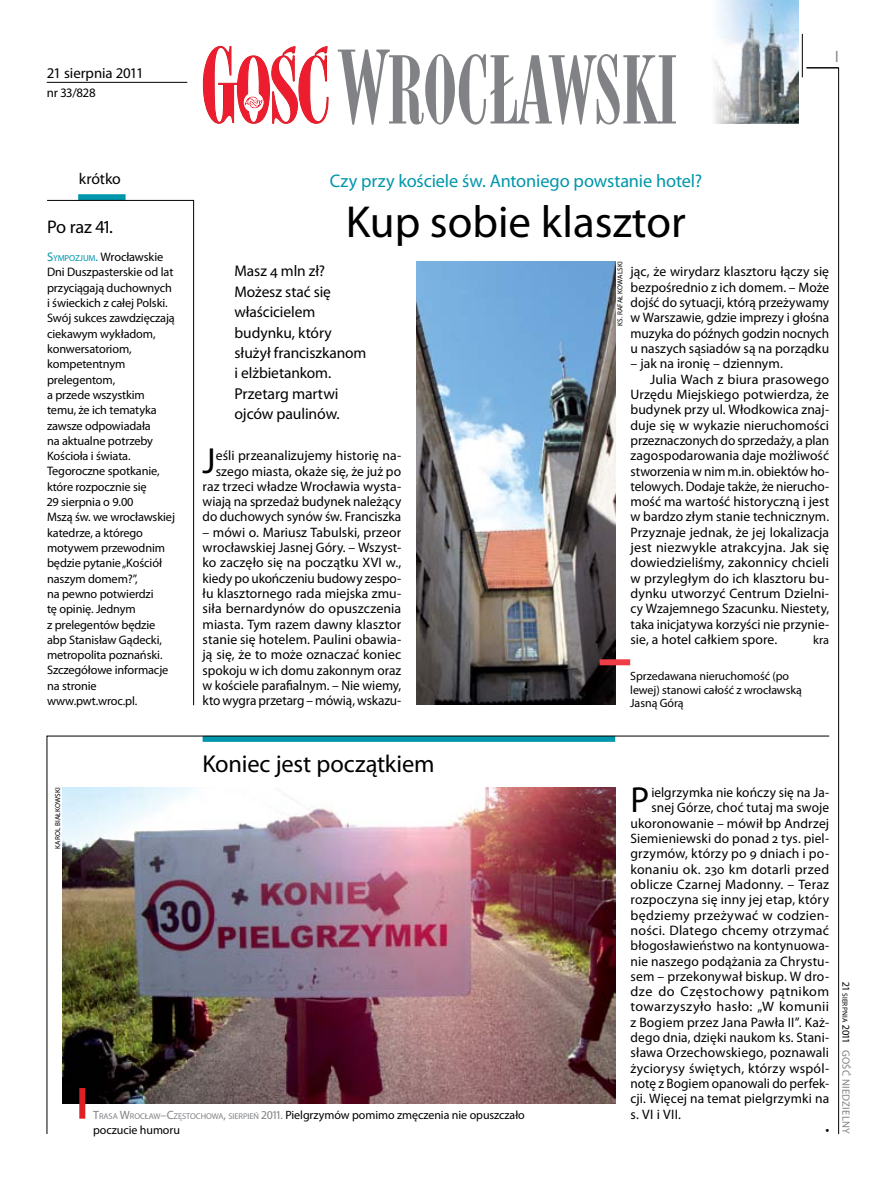
<style>
.page{position:relative;width:893px;height:1191px;background:#fff}
.page>*{position:absolute;margin:0;border:0;box-sizing:border-box;transform-origin:0 0}
.t1{font:45px "Myriad Pro";color:#000}
.t2{font:36.45px "Myriad Pro";color:#000}
.t3{font:24.45px "Myriad Pro";letter-spacing:-.01em;color:#000}
.t4{font:18.3px "Myriad Pro";letter-spacing:-.005em;color:#0096ab}
.t5{font:18.3px "Myriad Pro";color:#000}
.t6{font:16.5px "Myriad Pro";color:#808285;scale:.9 1}
.t7{font:15.75px/20.4px "Myriad Pro";letter-spacing:-.01em;color:#000}
.t8{font:15.45px/20.4px "Myriad Pro";letter-spacing:-.005em;color:#000}
.t9{font:14.85px "Myriad Pro";letter-spacing:-.01em;color:#000}
.t10{font:13.65px/15.3px "Myriad Pro";letter-spacing:.005em;color:#000;text-align:justify}
.t11{font:13.65px "Myriad Pro";letter-spacing:.03em;color:#000}
.t12{font:12.9px "Myriad Pro";letter-spacing:.005em;color:#000}
.t13{font:12.3px/15.3px "Myriad Pro";letter-spacing:-.01em;color:#000}
.t14{font:12px/13.5px "Myriad Pro";letter-spacing:-.005em;color:#000}
.t15{font:10.5px "Myriad Pro";letter-spacing:.03em;color:#808285}
.t16{font:7.35px "Myriad Pro";letter-spacing:.03em;color:#000}
.t17{font:7.2px "Myriad Pro";letter-spacing:.02em;color:#000}
.s1{font-size:12.6px;color:#0096ab}
.s2{font-size:8.85px;color:#0096ab}
.s3{color:#808285}
.s4{font-size:8.4px;color:#808285}
.s5{font-size:10.5px}
</style>
<div class="page">
<hr style="left:838px;top:68px;width:1px;height:1066px;background:#000">
<hr style="left:802px;top:34px;width:1px;height:43px;background:#000">
<svg style="left:47px;top:735px;width:783px;height:399px"></svg>
<hr style="left:806px;top:68px;width:33px;height:1px;background:#000">
<svg style="left:203px;top:46px;width:125px;height:78px"></svg>
<svg style="left:338px;top:50px;width:338px;height:75px"></svg>
<img style="left:714px;top:0;width:84px;height:123px">
<hr style="left:47px;top:82px;width:140px;height:1px;background:#000">
<img style="left:62px;top:787px;width:553px;height:316px">
<div style="left:79px;top:1088px;width:6px;height:30px;background:#df1f26"></div>
<img style="left:417px;top:261px;width:198px;height:444px">
<div style="left:78px;top:194px;width:48px;height:6px;background:#0096ab"></div>
<svg style="left:47px;top:200px;width:147px;height:505px"></svg>
<div style="left:600px;top:659px;width:30px;height:6px;background:#ef3d47"></div>
<p class="t9" style="left:47px;top:63px;width:98px">21 sierpnia 2011</p>
<p class="t12" style="left:47px;top:85px;width:50px">nr 33/828</p>
<p class="t6" style="left:835px;top:46px;width:5px">I</p>
<p class="t7" style="left:79px;top:168px;width:43px">krótko</p>
<h3 class="t5" style="left:47px;top:215px;width:67px">Po raz 41.</h3>
<p class="t13" style="left:47px;top:249px;width:129px"><span class="s1">S</span><span class="s2">YMPOZJUM</span><span class="s1">.</span> Wrocławskie<br>Dni Duszpasterskie od lat przyciągają duchownych i świeckich z całej Polski.<br>Swój sukces zawdzięczają ciekawym wykładom, konwersatoriom, kompetentnym prelegentom,<br>a przede wszystkim temu, że ich tematyka zawsze odpowiadała<br>na aktualne potrzeby<br>Kościoła i świata.<br>Tegoroczne spotkanie, które rozpocznie się<br>29 sierpnia o 9.00<br>Mszą św. we wrocławskiej katedrze, a którego motywem przewodnim będzie pytanie „Kościół naszym domem?”,<br>na pewno potwierdzi<br>tę opinię. Jednym<br>z prelegentów będzie abp Stanisław Gądecki, metropolita poznański.<br>Szczegółowe informacje na stronie www.pwt.wroc.pl.</p>
<h3 class="t4" style="left:330px;top:169px;width:374px">Czy przy kościele św. Antoniego powstanie hotel?</h3>
<h1 class="t1" style="left:346px;top:194px;width:342px">Kup sobie klasztor</h1>
<p class="t8" style="left:234px;top:261px;width:133px">Masz 4 mln zł?<br>Możesz stać się właścicielem budynku, który służył franciszkanom i elżbietankom.</p>
<p class="t7" style="left:234px;top:383px;width:107px">Przetarg martwi ojców paulinów.</p>
<h2 class="t2" style="left:203px;top:438px;width:15px">J</h2>
<p class="t10" style="left:203px;top:448px;width:200px;text-align:right">eśli przeanalizujemy historię na&shy;szego miasta, okaże się, że już po raz trzeci władze Wrocławia wysta&shy;wiają na sprzedaż budynek należący do duchowych synów św. Franciszka</p>
<p class="t10" style="left:203px;top:524px;width:200px">– mówi o. Mariusz Tabulski, przeor wrocławskiej Jasnej Góry. – Wszyst&shy;ko zaczęło się na początku XVI w., kiedy po ukończeniu budowy zespo&shy;łu klasztornego rada miejska zmu&shy;siła bernardynów do opuszczenia miasta. Tym razem dawny klasztor stanie się hotelem. Paulini obawia&shy;ją się, że to może oznaczać koniec spokoju w ich domu zakonnym oraz w kościele parafialnym. – Nie wiemy, kto wygra przetarg – mówią, wskazu-</p>
<h3 class="t3" style="left:203px;top:748px;width:233px">Koniec jest początkiem</h3>
<p class="t17" style="left:616px;top:326px;width:65px;rotate:-90deg">ks. Rafał Kowalski</p>
<p class="t10" style="left:630px;top:264px;width:200px">jąc, że wirydarz klasztoru łączy się bezpośrednio z ich domem. – Może dojść do sytuacji, którą przeżywamy w Warszawie, gdzie imprezy i głośna muzyka do późnych godzin nocnych u naszych sąsiadów są na porządku</p>
<p class="t10" style="left:630px;top:356px;width:154px">– jak na ironię – dziennym.</p>
<p class="t10" style="left:650px;top:371px;width:181px">Julia Wach z biura prasowego</p>
<p class="t10" style="left:630px;top:386px;width:200px">Urzędu Miejskiego potwierdza, że</p>
<p class="t10" style="left:630px;top:402px;width:200px">budynek przy ul. Włodkowica znaj-</p>
<p class="t10" style="left:630px;top:417px;width:200px">duje się w wykazie nieruchomości</p>
<p class="t10" style="left:630px;top:432px;width:200px">przeznaczonych do sprzedaży, a plan</p>
<p class="t10" style="left:630px;top:448px;width:200px">zagospodarowania daje możliwość</p>
<p class="t10" style="left:630px;top:463px;width:200px">stworzenia w nim m.in. obiektów ho-</p>
<p class="t10" style="left:630px;top:478px;width:200px">telowych. Dodaje także, że nierucho-</p>
<p class="t10" style="left:630px;top:494px;width:200px">mość ma wartość historyczną i jest</p>
<p class="t10" style="left:630px;top:509px;width:200px">w bardzo złym stanie technicznym.</p>
<p class="t10" style="left:630px;top:524px;width:200px">Przyznaje jednak, że jej lokalizacja</p>
<p class="t10" style="left:630px;top:539px;width:200px">jest niezwykle atrakcyjna. Jak się</p>
<p class="t10" style="left:630px;top:555px;width:200px">dowiedzieliśmy, zakonnicy chcieli</p>
<p class="t10" style="left:630px;top:570px;width:200px">w przyległym do ich klasztoru bu-</p>
<p class="t10" style="left:630px;top:585px;width:200px">dynku utworzyć Centrum Dzielni-</p>
<p class="t10" style="left:630px;top:601px;width:200px">cy Wzajemnego Szacunku. Niestety,</p>
<p class="t10" style="left:630px;top:616px;width:200px">taka inicjatywa korzyści nie przynie-</p>
<p class="t10" style="left:630px;top:631px;width:148px">sie, a hotel całkiem spore.</p>
<p class="t13" style="left:813px;top:632px;width:17px">kra</p>
<p class="t14" style="left:630px;top:669px;width:173px">Sprzedawana nieruchomość (po lewej) stanowi całość z wrocławską<br>Jasną Górą</p>
<p class="t17" style="left:53px;top:849px;width:63px;rotate:-90deg">Karol Białkowski</p>
<p class="t14" style="left:93px;top:1106px;width:433px;line-height:15.3px"><span class="s3">T</span><span class="s4">RASA</span> <span class="s3">W</span><span class="s4">ROCŁAW</span><span class="s3">–C</span><span class="s4">ZĘSTOCHOWA</span><span class="s3">,</span> <span class="s4">SIERPIEŃ</span> <span class="s3">2011.</span> Pielgrzymów pomimo zmęczenia nie opuszczało poczucie humoru</p>
<h2 class="t2" style="left:630px;top:777px;width:20px">P</h2>
<p class="t10" style="left:651px;top:784px;width:179px">ielgrzymka nie kończy się na Ja-</p>
<p class="t10" style="left:651px;top:800px;width:179px">snej Górze, choć tutaj ma swoje</p>
<p class="t10" style="left:630px;top:815px;width:200px">ukoronowanie – mówił bp Andrzej</p>
<p class="t10" style="left:630px;top:830px;width:200px">Siemieniewski do ponad 2 tys. piel-</p>
<p class="t10" style="left:630px;top:846px;width:200px">grzymów, którzy po 9 dniach i po-</p>
<p class="t10" style="left:630px;top:861px;width:200px">konaniu ok. 230 km dotarli przed</p>
<p class="t10" style="left:630px;top:876px;width:200px">oblicze Czarnej Madonny. – Teraz</p>
<p class="t10" style="left:630px;top:892px;width:200px">rozpoczyna się inny jej etap, który</p>
<p class="t10" style="left:630px;top:907px;width:200px">będziemy przeżywać w codzien-</p>
<p class="t10" style="left:630px;top:922px;width:200px">ności. Dlatego chcemy otrzymać</p>
<p class="t10" style="left:630px;top:937px;width:200px">błogosławieństwo na kontynuowa-</p>
<p class="t10" style="left:630px;top:953px;width:200px">nie naszego podążania za Chrystu-</p>
<p class="t10" style="left:630px;top:968px;width:200px">sem – przekonywał biskup. W dro-</p>
<p class="t11" style="left:630px;top:983px;width:200px">dze do Częstochowy pątnikom</p>
<p class="t10" style="left:630px;top:999px;width:200px">towarzyszyło hasło: „W komunii</p>
<p class="t10" style="left:630px;top:1014px;width:200px">z Bogiem przez Jana Pawła II”. Każ-</p>
<p class="t10" style="left:630px;top:1029px;width:200px">dego dnia, dzięki naukom ks. Stani-</p>
<p class="t10" style="left:630px;top:1045px;width:200px">sława Orzechowskiego, poznawali</p>
<p class="t10" style="left:630px;top:1060px;width:200px">życiorysy świętych, którzy wspól-</p>
<p class="t10" style="left:630px;top:1075px;width:200px">notę z Bogiem opanowali do perfek-</p>
<p class="t10" style="left:630px;top:1091px;width:200px">cji. Więcej na temat pielgrzymki na</p>
<p class="t10" style="left:630px;top:1106px;width:52px">s. VI i VII.</p>
<p class="t10" style="left:825px;top:1121px;width:5px">•</p>
<p class="t16" style="left:849px;top:981px;width:62px;rotate:90deg"><span class="s5">21</span> SIERPNIA <span class="s5">2011</span></p>
<p class="t15" style="left:852px;top:1049px;width:86px;rotate:90deg">Gość Niedzielny</p>
</div>
